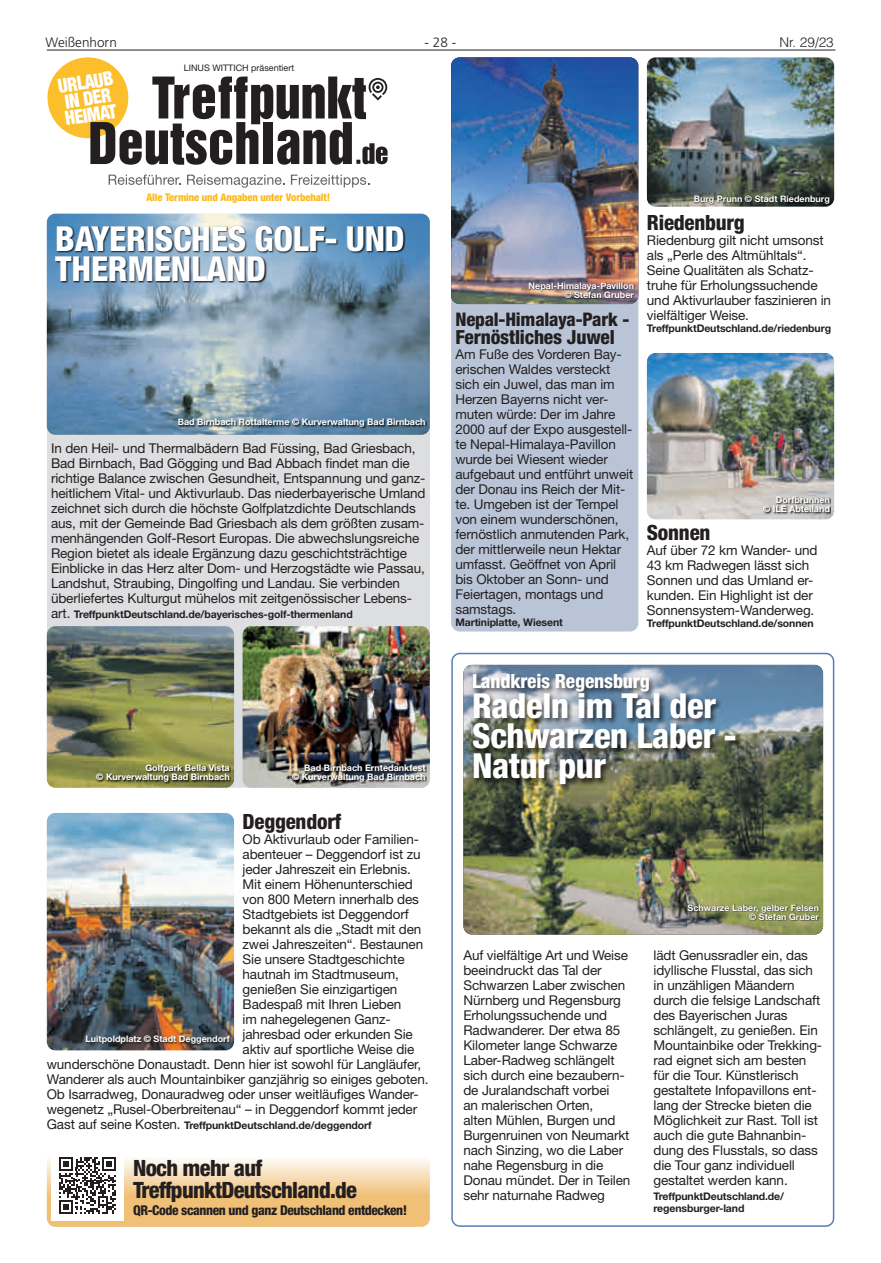
<style>
.page{position:relative;width:881px;height:1263px;background:#fff}
.page>*{position:absolute;margin:0;border:0;box-sizing:border-box;transform-origin:0 0}
.t1{font:800 condensed 34.5px/30px "Helvetica Neue LT";letter-spacing:-.01em;color:#fff}
.t2{font:800 condensed 22.5px/22.5px "Helvetica Neue LT";letter-spacing:-.03em;color:#231f20}
.t3{font:800 condensed 21px "Helvetica Neue LT";letter-spacing:-.01em;color:#231f20}
.t4{font:800 condensed 19.5px "Helvetica Neue LT";letter-spacing:-.01em;color:#fff}
.t5{font:800 condensed 19.5px "Helvetica Neue LT";letter-spacing:-.01em;color:#231f20}
.t6{font:900 condensed 19.5px/16.5px "Helvetica Neue";color:#fff;scale:.9 1}
.t7{font:800 condensed 18.75px "Helvetica Neue LT";letter-spacing:-.01em;color:#231f20}
.t8{font:13.5px/15px "Helvetica Neue LT";letter-spacing:-.01em;color:#231f20}
.t9{font:800 condensed 13.5px "Helvetica Neue LT";letter-spacing:-.03em;color:#231f20}
.t10{font:300 13.5px "Frutiger LT";color:#231f20}
.t11{font:300 13.5px "Helvetica LT";color:#231f20}
.t12{font:700 10.5px/12px "Helvetica Neue LT";letter-spacing:-.01em;color:#231f20}
.t13{font:800 condensed 10.5px "Helvetica Neue LT";letter-spacing:-.01em;color:#fcb814}
.t14{font:700 9px/9px "Helvetica Neue LT";color:#fff;text-align:right}
.t15{font:9px "Helvetica Neue LT";color:#231f20}
.s1{font-weight:400;font-size:13.5px}
</style>
<div class="page">
<hr style="left:47px;top:50px;width:788px;height:1px;background:#231f20">
<div style="left:47px;top:57px;width:81px;height:81px;background:#fcbf2b;border-radius:50%"></div>
<svg style="left:109px;top:174px;width:72px;height:11px"></svg>
<svg style="left:187px;top:175px;width:97px;height:13px"></svg>
<svg style="left:291px;top:175px;width:78px;height:12px"></svg>
<svg style="left:90px;top:77px;width:297px;height:88px"></svg>
<svg style="left:47px;top:1144px;width:382px;height:83px"></svg>
<div style="left:51px;top:1148px;width:72px;height:72px;background:#fff"></div>
<svg style="left:59px;top:1157px;width:56px;height:57px"></svg>
<div style="left:47px;top:214px;width:382px;height:574px;background:#dcdee0;border-radius:9px"></div>
<img style="left:47px;top:214px;width:382px;height:221px">
<svg style="left:178px;top:419px;width:248px;height:10px;background:#4c677c"></svg>
<img style="left:47px;top:626px;width:187px;height:162px">
<img style="left:242px;top:626px;width:187px;height:162px">
<svg style="left:96px;top:765px;width:135px;height:19px;background:#656734"></svg>
<svg style="left:292px;top:765px;width:134px;height:19px;background:#4f5051"></svg>
<svg style="left:56px;top:225px;width:349px;height:58px;background:#4e687f"></svg>
<div style="left:451px;top:57px;width:187px;height:574px;background:#b9c5d6;border-radius:9px"></div>
<img style="left:451px;top:57px;width:187px;height:247px">
<img style="left:529px;top:282px;width:105px;height:17px">
<img style="left:463px;top:665px;width:359px;height:269px">
<div style="left:451px;top:653px;width:382px;height:574px;border:2px solid #587db3;border-radius:8px"></div>
<svg style="left:687px;top:904px;width:132px;height:16px;background:#697041"></svg>
<div style="left:471px;top:673px;width:271px;height:119px;background:#231f20;opacity:.75"></div>
<img style="left:646px;top:57px;width:187px;height:150px">
<svg style="left:693px;top:195px;width:137px;height:9px"></svg>
<img style="left:646px;top:353px;width:187px;height:166px">
<svg style="left:763px;top:497px;width:67px;height:17px"></svg>
<img style="left:47px;top:813px;width:187px;height:237px">
<svg style="left:86px;top:1035px;width:145px;height:10px"></svg>
<p class="t10" style="left:45px;top:35px;width:73px">Weißenhorn</p>
<p class="t10" style="left:424px;top:35px;width:33px">- 28 -</p>
<p class="t11" style="left:779px;top:34px;width:56px">Nr. 29/23</p>
<h3 class="t6" style="left:57px;top:77px;width:63px;rotate:-9deg">URLAUB<br>IN DER<br>HEIMAT</h3>
<p class="t15" style="left:184px;top:62px;width:112px">LINUS WITTICH präsentiert</p>
<p class="t13" style="left:146px;top:191px;width:185px">Alle Termine und Angaben unter Vorbehalt!</p>
<h1 class="t1" style="left:55px;top:223px;width:351px">BAYERISCHES GOLF- UND<br>THERMENLAND</h1>
<p class="t14" style="left:178px;top:417px;width:249px">Bad Birnbach Rottalterme © Kurverwaltung Bad Birnbach</p>
<p class="t8" style="left:51px;top:440px;width:376px">In den Heil- und Thermalbädern Bad Füssing, Bad Griesbach, Bad Birnbach, Bad Gögging und Bad Abbach findet man die richtige Balance zwischen Gesundheit, Entspannung und ganz&shy;heitlichem Vital- und Aktivurlaub. Das niederbayerische Umland zeichnet sich durch die höchste Golfplatzdichte Deutschlands aus, mit der Gemeinde Bad Griesbach als dem größten zusam&shy;menhängenden Golf-Resort Europas. Die abwechslungsreiche Region bietet als ideale Ergänzung dazu geschichtsträchtige Einblicke in das Herz alter Dom- und Herzogstädte wie Passau, Landshut, Straubing, Dingolfing und Landau. Sie verbinden überliefertes Kulturgut mühelos mit zeitgenössischer Lebens-</p>
<p class="t12" style="left:51px;top:608px;width:303px"><span class="s1">art.</span> TreffpunktDeutschland.de/bayerisches-golf-thermenland</p>
<p class="t14" style="left:96px;top:763px;width:135px">Golfpark Bella Vista<br>© Kurverwaltung Bad Birnbach</p>
<p class="t14" style="left:292px;top:763px;width:135px">Bad Birnbach Erntedankfest<br>© Kurverwaltung Bad Birnbach</p>
<h3 class="t3" style="left:242px;top:809px;width:100px">Deggendorf</h3>
<p class="t8" style="left:242px;top:832px;width:178px">Ob Aktivurlaub oder Familien-</p>
<p class="t8" style="left:242px;top:847px;width:179px">abenteuer – Deggendorf ist zu</p>
<p class="t8" style="left:242px;top:862px;width:170px">jeder Jahreszeit ein Erlebnis.</p>
<p class="t8" style="left:242px;top:877px;width:172px">Mit einem Höhenunterschied</p>
<p class="t8" style="left:242px;top:892px;width:178px">von 800 Metern innerhalb des</p>
<p class="t8" style="left:242px;top:907px;width:168px">Stadtgebiets ist Deggendorf</p>
<p class="t8" style="left:242px;top:922px;width:180px">bekannt als die „Stadt mit den</p>
<p class="t8" style="left:242px;top:937px;width:182px">zwei Jahreszeiten“. Bestaunen</p>
<p class="t8" style="left:242px;top:952px;width:163px">Sie unsere Stadtgeschichte</p>
<p class="t8" style="left:242px;top:967px;width:158px">hautnah im Stadtmuseum,</p>
<p class="t8" style="left:242px;top:982px;width:156px">genießen Sie einzigartigen</p>
<p class="t8" style="left:242px;top:997px;width:160px">Badespaß mit Ihren Lieben</p>
<p class="t8" style="left:242px;top:1012px;width:149px">im nahegelegenen Ganz-</p>
<p class="t8" style="left:242px;top:1027px;width:172px">jahresbad oder erkunden Sie</p>
<p class="t8" style="left:242px;top:1042px;width:173px">aktiv auf sportliche Weise die</p>
<p class="t8" style="left:47px;top:1057px;width:375px">wunderschöne Donaustadt. Denn hier ist sowohl für Langläufer,</p>
<p class="t8" style="left:47px;top:1072px;width:383px">Wanderer als auch Mountainbiker ganzjährig so einiges geboten.</p>
<p class="t8" style="left:47px;top:1087px;width:373px">Ob Isarradweg, Donauradweg oder unser weitläufiges Wander-</p>
<p class="t8" style="left:47px;top:1102px;width:372px">wegenetz „Rusel-Oberbreitenau“ – in Deggendorf kommt jeder</p>
<p class="t12" style="left:47px;top:1119px;width:326px"><span class="s1">Gast auf seine Kosten.</span> TreffpunktDeutschland.de/deggendorf</p>
<p class="t14" style="left:85px;top:1034px;width:146px">Luitpoldplatz © Stadt Deggendorf</p>
<h2 class="t2" style="left:133px;top:1156px;width:225px">Noch mehr auf<br>TreffpunktDeutschland.de</h2>
<p class="t9" style="left:133px;top:1202px;width:276px">QR-Code scannen und ganz Deutschland entdecken!</p>
<p class="t14" style="left:528px;top:281px;width:107px">Nepal-Himalaya-Pavillon © Stefan Gruber</p>
<h3 class="t7" style="left:455px;top:307px;width:175px">Nepal-Himalaya-Park -</h3>
<h3 class="t5" style="left:455px;top:325px;width:161px">Fernöstliches Juwel</h3>
<p class="t8" style="left:455px;top:346px;width:179px">Am Fuße des Vorderen Bay&shy;erischen Waldes versteckt sich ein Juwel, das man im<br>Herzen Bayerns nicht ver&shy;muten würde: Der im Jahre<br>2000 auf der Expo ausgestell&shy;te Nepal-Himalaya-Pavillon wurde bei Wiesent wieder aufgebaut und entführt unweit der Donau ins Reich der Mit&shy;te. Umgeben ist der Tempel von einem wunderschönen, fernöstlich anmutenden Park, der mittlerweile neun Hektar umfasst. Geöffnet von April bis Oktober an Sonn- und<br>Feiertagen, montags und samstags.</p>
<p class="t12" style="left:455px;top:616px;width:109px">Martiniplatte, Wiesent</p>
<p class="t14" style="left:693px;top:194px;width:138px">Burg Prunn © Stadt Riedenburg</p>
<h3 class="t3" style="left:646px;top:209px;width:99px">Riedenburg</h3>
<p class="t8" style="left:646px;top:232px;width:186px">Riedenburg gilt nicht umsonst als „Perle des Altmühltals“.<br>Seine Qualitäten als Schatz&shy;truhe für Erholungssuchende und Aktivurlauber faszinieren in vielfältiger Weise.</p>
<p class="t12" style="left:646px;top:322px;width:186px">TreffpunktDeutschland.de/riedenburg</p>
<p class="t14" style="left:762px;top:496px;width:68px">Dorfbrunnen<br>© ILE Abteiland</p>
<h3 class="t3" style="left:646px;top:520px;width:65px">Sonnen</h3>
<p class="t8" style="left:646px;top:543px;width:172px">Auf über 72 km Wander- und<br>43 km Radwegen lässt sich<br>Sonnen und das Umland er&shy;kunden. Ein Highlight ist der<br>Sonnensystem-Wanderweg.</p>
<p class="t12" style="left:646px;top:617px;width:168px">TreffpunktDeutschland.de/sonnen</p>
<h3 class="t4" style="left:472px;top:669px;width:179px">Landkreis Regensburg</h3>
<h1 class="t1" style="left:472px;top:690px;width:266px">Radeln im Tal der<br>Schwarzen Laber -<br>Natur pur</h1>
<p class="t14" style="left:687px;top:903px;width:133px">Schwarze Laber, gelber Felsen © Stefan Gruber</p>
<p class="t8" style="left:463px;top:947px;width:168px">Auf vielfältige Art und Weise beeindruckt das Tal der<br>Schwarzen Laber zwischen<br>Nürnberg und Regensburg<br>Erholungssuchende und<br>Radwanderer. Der etwa 85<br>Kilometer lange Schwarze<br>Laber-Radweg schlängelt sich durch eine bezaubern&shy;de Juralandschaft vorbei<br>an malerischen Orten,<br>alten Mühlen, Burgen und<br>Burgenruinen von Neumarkt nach Sinzing, wo die Laber nahe Regensburg in die<br>Donau mündet. Der in Teilen sehr naturnahe Radweg</p>
<p class="t8" style="left:653px;top:947px;width:170px">lädt Genussradler ein, das idyllische Flusstal, das sich in unzähligen Mäandern durch die felsige Landschaft des Bayerischen Juras schlängelt, zu genießen. Ein<br>Mountainbike oder Trekking&shy;rad eignet sich am besten für die Tour. Künstlerisch gestaltete Infopavillons ent&shy;lang der Strecke bieten die<br>Möglichkeit zur Rast. Toll ist auch die gute Bahnanbin&shy;dung des Flusstals, so dass die Tour ganz individuell gestaltet werden kann.</p>
<p class="t12" style="left:653px;top:1190px;width:132px">TreffpunktDeutschland.de/ regensburger-land</p>
</div>
